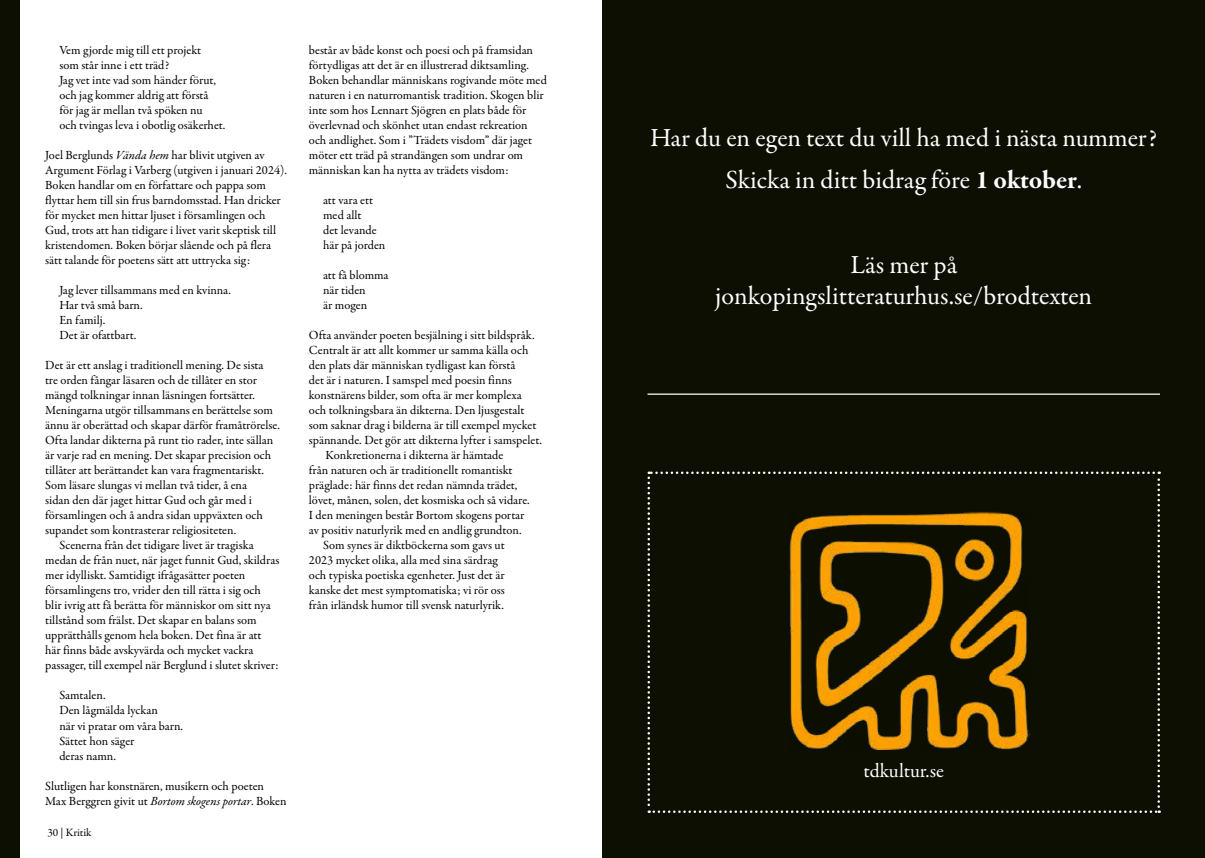
<style>
.page{position:relative;width:1205px;height:858px;background:#fff}
.page>*{position:absolute;margin:0;border:0;box-sizing:border-box;transform-origin:0 0}
.t1{font:26.25px/42.1px "Garamond Premr Pro";letter-spacing:-.005em;color:#fff;text-align:center}
.t2{font:20px "Garamond Premr Pro";letter-spacing:-.005em;color:#fff}
.t3{font:12.5px/15px "Garamond Premr Pro";color:#000}
.t4{font:11.25px "Garamond Premr Pro";letter-spacing:-.005em;color:#000}
.s1{font-style:italic}
.s2{font-weight:700}
</style>
<div class="page">
<div style="left:602px;top:0;width:603px;height:857px;background:#0e0f03"></div>
<div style="left:0;top:0;width:20px;height:857px;background:#0e0f03"></div>
<svg style="left:647px;top:471px;width:513px;height:341px"></svg>
<img style="left:788px;top:509px;width:241px;height:240px">
<hr style="left:647px;top:393px;width:513px;height:2px;background:#fff">
<p class="t3" style="left:59px;top:43px;width:168px">Vem gjorde mig till ett projekt<br>som står inne i ett träd?<br>Jag vet inte vad som händer förut, och jag kommer aldrig att förstå för jag är mellan två spöken nu<br>och tvingas leva i obotlig osäkerhet.</p>
<p class="t3" style="left:45px;top:148px;width:243px">Joel Berglunds <span class="s1">Vända hem</span> har blivit utgiven av Argument Förlag i Varberg (utgiven i januari 2024).<br>Boken handlar om en författare och pappa som flyttar hem till sin frus barndomsstad. Han dricker för mycket men hittar ljuset i församlingen och Gud, trots att han tidigare i livet varit skeptisk till kristendomen. Boken börjar slående och på flera sätt talande för poetens sätt att uttrycka sig:</p>
<p class="t3" style="left:59px;top:283px;width:173px">Jag lever tillsammans med en kvinna.<br>Har två små barn.<br>En familj.<br>Det är ofattbart.</p>
<p class="t3" style="left:45px;top:358px;width:220px">Det är ett anslag i traditionell mening. De sista</p>
<p class="t3" style="left:45px;top:373px;width:213px">tre orden fångar läsaren och de tillåter en stor</p>
<p class="t3" style="left:45px;top:388px;width:211px">mängd tolkningar innan läsningen fortsätter.</p>
<p class="t3" style="left:45px;top:403px;width:229px">Meningarna utgör tillsammans en berättelse som</p>
<p class="t3" style="left:45px;top:418px;width:236px">ännu är oberättad och skapar därför framåtrörelse.</p>
<p class="t3" style="left:45px;top:433px;width:230px">Ofta landar dikterna på runt tio rader, inte sällan</p>
<p class="t3" style="left:45px;top:448px;width:228px">är varje rad en mening. Det skapar precision och</p>
<p class="t3" style="left:45px;top:463px;width:220px">tillåter att berättandet kan vara fragmentariskt.</p>
<p class="t3" style="left:45px;top:478px;width:203px">Som läsare slungas vi mellan två tider, å ena</p>
<p class="t3" style="left:45px;top:493px;width:208px">sidan den där jaget hittar Gud och går med i</p>
<p class="t3" style="left:45px;top:508px;width:219px">församlingen och å andra sidan uppväxten och</p>
<p class="t3" style="left:45px;top:523px;width:193px">supandet som kontrasterar religiositeten.</p>
<p class="t3" style="left:59px;top:538px;width:196px">Scenerna från det tidigare livet är tragiska</p>
<p class="t3" style="left:45px;top:553px;width:236px">medan de från nuet, när jaget funnit Gud, skildras</p>
<p class="t3" style="left:45px;top:568px;width:202px">mer idylliskt. Samtidigt ifrågasätter poeten</p>
<p class="t3" style="left:45px;top:583px;width:217px">församlingens tro, vrider den till rätta i sig och</p>
<p class="t3" style="left:45px;top:598px;width:227px">blir ivrig att få berätta för människor om sitt nya</p>
<p class="t3" style="left:45px;top:613px;width:213px">tillstånd som frälst. Det skapar en balans som</p>
<p class="t3" style="left:45px;top:628px;width:218px">upprätthålls genom hela boken. Det fina är att</p>
<p class="t3" style="left:45px;top:643px;width:210px">här finns både avskyvärda och mycket vackra</p>
<p class="t3" style="left:45px;top:658px;width:235px">passager, till exempel när Berglund i slutet skriver:</p>
<p class="t3" style="left:59px;top:688px;width:125px">Samtalen.<br>Den lågmälda lyckan<br>när vi pratar om våra barn.<br>Sättet hon säger<br>deras namn.</p>
<p class="t3" style="left:45px;top:778px;width:243px">Slutligen har konstnären, musikern och poeten<br>Max Berggren givit ut <span class="s1">Bortom skogens portar</span>. Boken</p>
<p class="t4" style="left:47px;top:825px;width:46px">30 | Kritik</p>
<p class="t3" style="left:309px;top:43px;width:239px">består av både konst och poesi och på framsidan förtydligas att det är en illustrerad diktsamling.<br>Boken behandlar människans rogivande möte med naturen i en naturromantisk tradition. Skogen blir inte som hos Lennart Sjögren en plats både för överlevnad och skönhet utan endast rekreation och andlighet. Som i ”Trädets visdom” där jaget möter ett träd på strandängen som undrar om människan kan ha nytta av trädets visdom:</p>
<p class="t3" style="left:323px;top:193px;width:64px">att vara ett med allt<br>det levande här på jorden</p>
<p class="t3" style="left:323px;top:268px;width:67px">att få blomma när tiden<br>är mogen</p>
<p class="t3" style="left:309px;top:328px;width:227px">Ofta använder poeten besjälning i sitt bildspråk.</p>
<p class="t3" style="left:309px;top:343px;width:221px">Centralt är att allt kommer ur samma källa och</p>
<p class="t3" style="left:309px;top:358px;width:208px">den plats där människan tydligast kan förstå</p>
<p class="t3" style="left:309px;top:373px;width:204px">det är i naturen. I samspel med poesin finns</p>
<p class="t3" style="left:309px;top:388px;width:214px">konstnärens bilder, som ofta är mer komplexa</p>
<p class="t3" style="left:309px;top:403px;width:217px">och tolkningsbara än dikterna. Den ljusgestalt</p>
<p class="t3" style="left:309px;top:418px;width:229px">som saknar drag i bilderna är till exempel mycket</p>
<p class="t3" style="left:309px;top:433px;width:234px">spännande. Det gör att dikterna lyfter i samspelet.</p>
<p class="t3" style="left:326px;top:448px;width:179px">Konkretionerna i dikterna är hämtade</p>
<p class="t3" style="left:309px;top:463px;width:205px">från naturen och är traditionellt romantiskt</p>
<p class="t3" style="left:309px;top:478px;width:210px">präglade: här finns det redan nämnda trädet,</p>
<p class="t3" style="left:309px;top:493px;width:222px">lövet, månen, solen, det kosmiska och så vidare.</p>
<p class="t3" style="left:309px;top:508px;width:217px">I den meningen består Bortom skogens portar</p>
<p class="t3" style="left:309px;top:523px;width:214px">av positiv naturlyrik med en andlig grundton.</p>
<p class="t3" style="left:323px;top:538px;width:183px">Som synes är diktböckerna som gavs ut</p>
<p class="t3" style="left:309px;top:553px;width:190px">2023 mycket olika, alla med sina särdrag</p>
<p class="t3" style="left:309px;top:568px;width:197px">och typiska poetiska egenheter. Just det är</p>
<p class="t3" style="left:309px;top:583px;width:197px">kanske det mest symptomatiska; vi rör oss</p>
<p class="t3" style="left:309px;top:598px;width:197px">från irländsk humor till svensk naturlyrik.</p>
<h1 class="t1" style="left:650px;top:118px;width:509px">Har du en egen text du vill ha med i nästa nummer?<br>Skicka in ditt bidrag före <span class="s2">1 oktober</span>.</h1>
<h1 class="t1" style="left:715px;top:249px;width:379px;line-height:31.5px">Läs mer på jonkopingslitteraturhus.se/brodtexten</h1>
<h2 class="t2" style="left:863px;top:759px;width:82px">tdkultur.se</h2>
</div>
